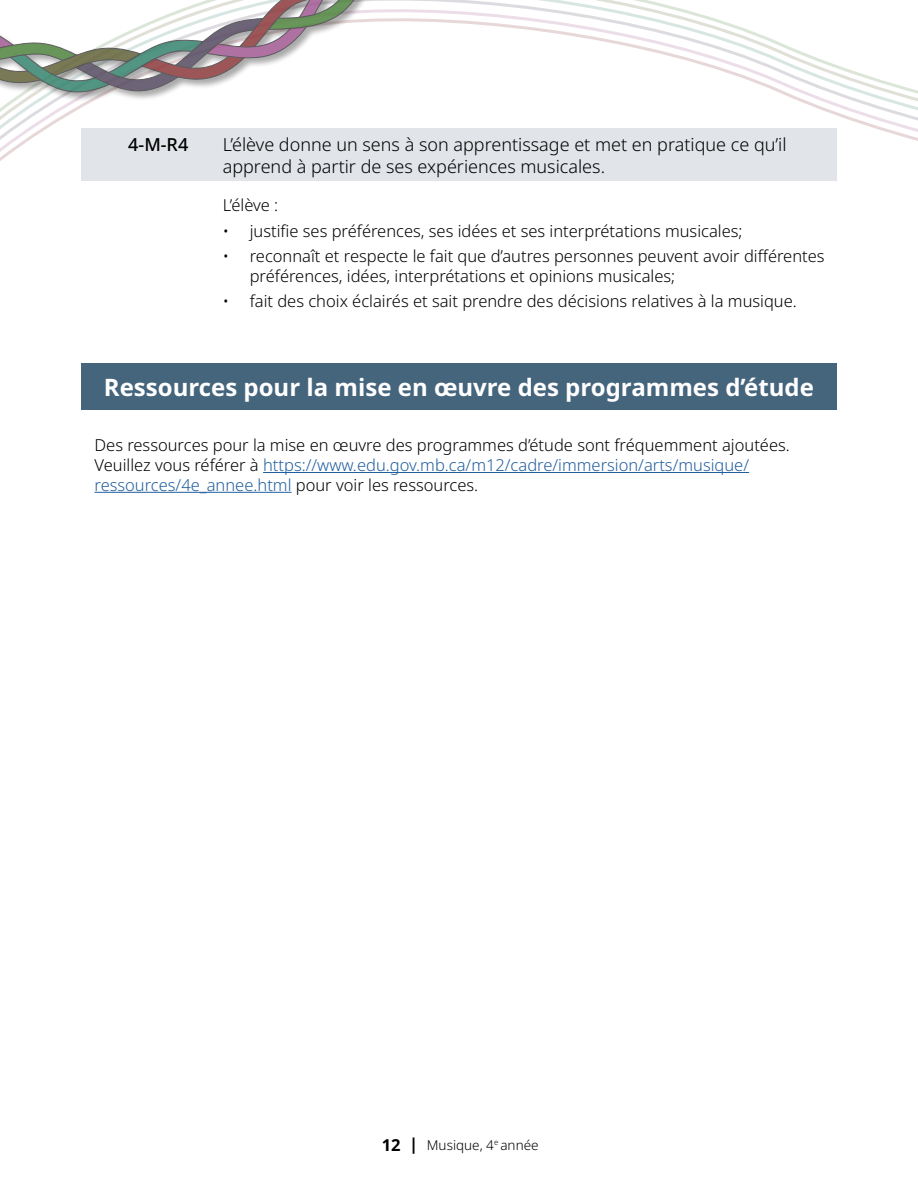
<style>
.page{position:relative;width:918px;height:1188px;background:#fff}
.page>*{position:absolute;margin:0;border:0;box-sizing:border-box;transform-origin:0 0}
.H2_White{font:700 24px "Noto Sans";color:#fff}
.GLO_arts{font:300 18px/21.6px "Noto Sans";color:#000}
.GLO_arts-2{font:500 18px "Noto Sans";color:#000}
.Paragraph{font:300 16.5px/19.8px "Noto Sans";color:#000}
.Bullet_Outcome_no_bullet{font:300 16.5px "Noto Sans";color:#000}
.t1{font:300 13.5px "Noto Sans";color:#000}
.s1{color:#215e9e}
.s2{font-weight:700;font-size:16.5px}
</style>
<div class="page">
<svg style="left:0;top:0;width:918px;height:161px"></svg>
<div style="left:0;top:0;width:515px;height:102px;background:#000;opacity:.4"></div>
<svg style="left:0;top:0;width:407px;height:96px"></svg>
<div style="left:81px;top:129px;width:756px;height:52px;background:#e1e4e8"></div>
<div style="left:81px;top:364px;width:756px;height:46px;background:#45657d"></div>
<hr style="left:263px;top:472px;width:486px;height:1px;background:#215e9e">
<hr style="left:94px;top:492px;width:198px;height:1px;background:#215e9e">
<h4 class="GLO_arts-2" style="left:128px;top:132px;width:62px">4-M-R4</h4>
<h4 class="GLO_arts" style="left:223px;top:134px;width:565px">L’élève donne un sens à son apprentissage et met en pratique ce qu’il apprend à partir de ses expériences musicales.</h4>
<p class="Bullet_Outcome_no_bullet" style="left:223px;top:194px;width:57px">L’élève :</p>
<p class="Paragraph" style="left:223px;top:221px;width:521px">• justifie ses préférences, ses idées et ses interprétations musicales;</p>
<p class="Paragraph" style="left:250px;top:246px;width:576px;text-indent:-27px">• reconnaît et respecte le fait que d’autres personnes peuvent avoir différentes préférences, idées, interprétations et opinions musicales;</p>
<p class="Paragraph" style="left:223px;top:291px;width:576px">• fait des choix éclairés et sait prendre des décisions relatives à la musique.</p>
<h2 class="H2_White" style="left:104px;top:371px;width:712px">Ressources pour la mise en œuvre des programmes d’étude</h2>
<p class="Paragraph" style="left:94px;top:436px;width:697px">Des ressources pour la mise en œuvre des programmes d’étude sont fréquemment ajoutées.<br>Veuillez vous référer à <span class="s1">https://www.edu.gov.mb.ca/m12/cadre/immersion/arts/musique/ ressources/4e_annee.html</span> pour voir les ressources.</p>
<p class="t1" style="left:382px;top:1135px;width:158px"><span class="s2">12 |</span> Musique, 4<sup>e</sup> année</p>
</div>
